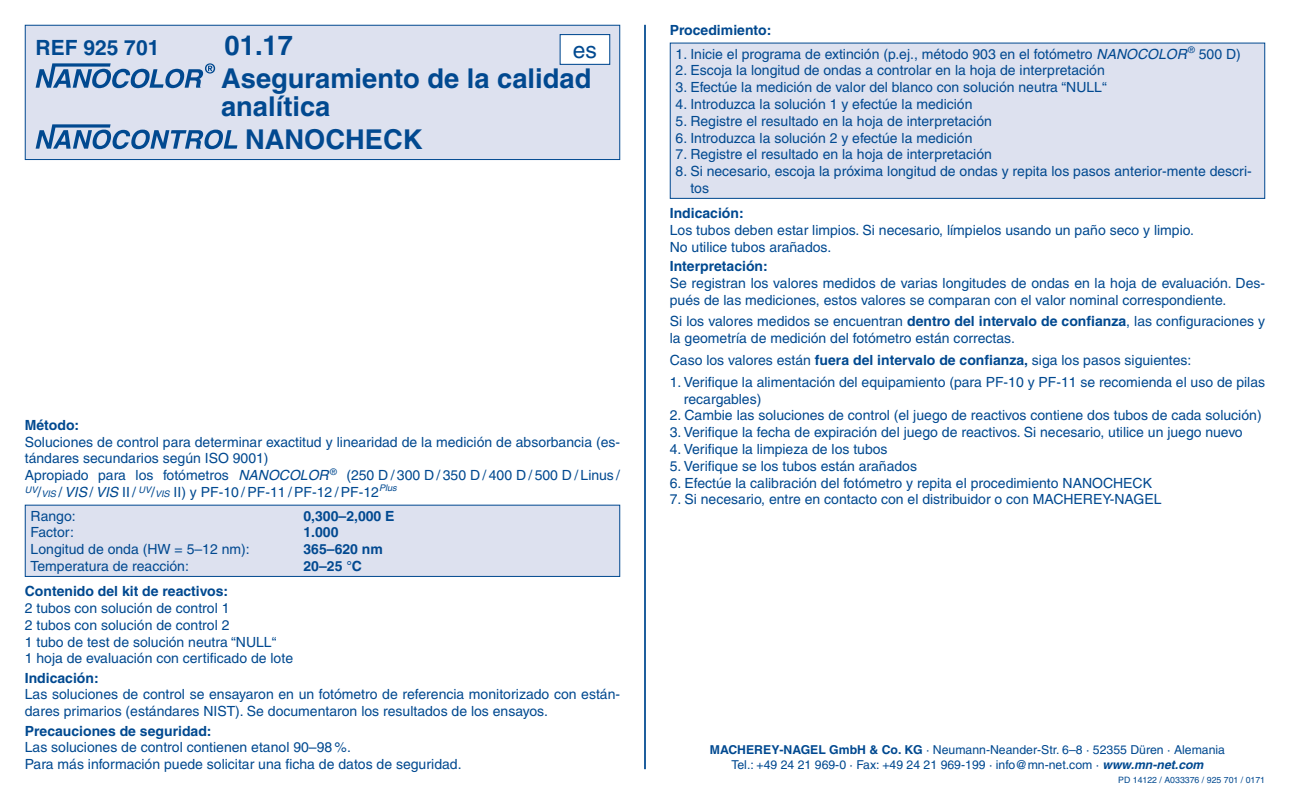
<style>
.page{position:relative;width:1290px;height:794px;background:#fff}
.page>*{position:absolute;margin:0;border:0;box-sizing:border-box;transform-origin:0 0}
.t1{font:700 27.3px/32.9px "Helvetica LT Pro";color:#014990}
.t2{font:22.75px "Helvetica LT Pro";color:#014990}
.t3{font:700 21px "Helvetica LT Pro";color:#014990}
.t4{font:14px/16.8px "Helvetica LT Pro";color:#014990}
.t5{font:700 14px "Helvetica LT Pro";color:#014990}
.t6{font:12.25px/14.7px "Helvetica LT Pro";color:#014990;text-align:center}
.t7{font:8.75px "Helvetica LT Pro";color:#014990}
.s1{font-style:italic}
.s2{font-style:italic;font-size:9.1px}
.s3{font-weight:700}
.s4{font-weight:700;font-style:italic}
</style>
<div class="page">
<div style="left:25px;top:25px;width:595px;height:134px;background:#dde1ef"></div>
<svg style="left:36px;top:63px;width:179px;height:25px"></svg>
<svg style="left:36px;top:124px;width:201px;height:25px"></svg>
<div style="left:25px;top:25px;width:595px;height:135px;border:1px solid #014990"></div>
<div style="left:560px;top:35px;width:50px;height:29px;background:#fff"></div>
<div style="left:560px;top:34px;width:50px;height:31px;border:1px solid #014990"></div>
<hr style="left:644px;top:25px;width:2px;height:744px;background:#014990">
<div style="left:25px;top:505px;width:595px;height:71px;background:#dde1ef"></div>
<div style="left:25px;top:505px;width:595px;height:72px;border:1px solid #014990"></div>
<div style="left:670px;top:43px;width:595px;height:155px;background:#dde1ef"></div>
<div style="left:670px;top:43px;width:595px;height:156px;border:1px solid #014990"></div>
<h3 class="t3" style="left:36px;top:35px;width:125px">REF 925 701</h3>
<h1 class="t1" style="left:221px;top:29px;width:372px">01.17<br>Aseguramiento de la calidad</h1>
<h1 class="t1" style="left:245px;top:90px;width:179px;text-indent:-24px">analítica<br>NANOCHECK</h1>
<h2 class="t2" style="left:573px;top:36px;width:26px">es</h2>
<p class="t5" style="left:25px;top:416px;width:56px">Método:</p>
<p class="t4" style="left:25px;top:433px;width:597px">Soluciones de control para determinar exactitud y linearidad de la medición de absorbancia (es&shy;tándares secundarios según ISO 9001)<br>Apropiado para los fotómetros <span class="s1">NANOCOLOR</span> <sup>®</sup> (250 D / 300 D / 350 D / 400 D / 500 D / Linus / <sup>UV</sup>/<span class="s2">VIS</span> / <span class="s1">VIS</span> / <span class="s1">VIS</span> II / <sup>UV</sup>/<span class="s2">VIS</span> II) y PF-10 / PF-11 / PF-12 / PF-12<sup>Plus</sup></p>
<p class="t4" style="left:31px;top:507px;width:47px">Rango:</p>
<p class="t5" style="left:303px;top:507px;width:93px">0,300–2,000 E</p>
<p class="t4" style="left:31px;top:524px;width:45px">Factor:</p>
<p class="t5" style="left:303px;top:524px;width:37px">1.000</p>
<p class="t4" style="left:31px;top:541px;width:221px">Longitud de onda (HW = 5–12 nm):</p>
<p class="t5" style="left:303px;top:541px;width:81px">365–620 nm</p>
<p class="t4" style="left:31px;top:557px;width:160px">Temperatura de reacción:</p>
<p class="t5" style="left:303px;top:557px;width:60px">20–25 °C</p>
<p class="t5" style="left:25px;top:582px;width:205px">Contenido del kit de reactivos:</p>
<p class="t4" style="left:25px;top:599px;width:270px">2 tubos con solución de control 1<br>2 tubos con solución de control 2<br>1 tubo de test de solución neutra “NULL“<br>1 hoja de evaluación con certificado de lote</p>
<p class="t5" style="left:25px;top:669px;width:75px">Indicación:</p>
<p class="t4" style="left:25px;top:686px;width:597px">Las soluciones de control se ensayaron en un fotómetro de referencia monitorizado con están&shy;dares primarios (estándares NIST). Se documentaron los resultados de los ensayos.</p>
<p class="t5" style="left:25px;top:722px;width:188px">Precauciones de seguridad:</p>
<p class="t4" style="left:25px;top:739px;width:438px">Las soluciones de control contienen etanol 90–98 %.<br>Para más información puede solicitar una ficha de datos de seguridad.</p>
<p class="t5" style="left:670px;top:21px;width:103px">Procedimiento:</p>
<p class="t4" style="left:676px;top:45px;width:567px">1. Inicie el programa de extinción (p.ej., método 903 en el fotómetro <span class="s1">NANOCOLOR</span> <sup>®</sup> 500 D)</p>
<p class="t4" style="left:676px;top:62px;width:431px">2. Escoja la longitud de ondas a controlar en la hoja de interpretación</p>
<p class="t4" style="left:676px;top:79px;width:432px">3. Efectúe la medición de valor del blanco con solución neutra “NULL“</p>
<p class="t4" style="left:676px;top:96px;width:298px">4. Introduzca la solución 1 y efectúe la medición</p>
<p class="t4" style="left:676px;top:112px;width:318px">5. Registre el resultado en la hoja de interpretación</p>
<p class="t4" style="left:676px;top:129px;width:298px">6. Introduzca la solución 2 y efectúe la medición</p>
<p class="t4" style="left:676px;top:146px;width:318px">7. Registre el resultado en la hoja de interpretación</p>
<p class="t4" style="left:690px;top:163px;width:563px;text-indent:-15px">8. Si necesario, escoja la próxima longitud de ondas y repita los pasos anterior-mente descri&shy;tos</p>
<p class="t5" style="left:670px;top:205px;width:75px">Indicación:</p>
<p class="t4" style="left:670px;top:221px;width:526px">Los tubos deben estar limpios. Si necesario, límpielos usando un paño seco y limpio.<br>No utilice tubos arañados.</p>
<p class="t5" style="left:670px;top:257px;width:100px">Interpretación:</p>
<p class="t4" style="left:670px;top:274px;width:597px">Se registran los valores medidos de varias longitudes de ondas en la hoja de evaluación. Des&shy;pués de las mediciones, estos valores se comparan con el valor nominal correspondiente.</p>
<p class="t4" style="left:670px;top:313px;width:597px">Si los valores medidos se encuentran <span class="s3">dentro del intervalo de confianza</span>, las configuraciones y la geometría de medición del fotómetro están correctas.</p>
<p class="t4" style="left:670px;top:351px;width:523px">Caso los valores están <span class="s3">fuera del intervalo de confianza,</span> siga los pasos siguientes:</p>
<p class="t4" style="left:684px;top:373px;width:583px;text-indent:-14px">1. Verifique la alimentación del equipamiento (para PF-10 y PF-11 se recomienda el uso de pilas recargables)</p>
<p class="t4" style="left:670px;top:407px;width:593px">2. Cambie las soluciones de control (el juego de reactivos contiene dos tubos de cada solución)</p>
<p class="t4" style="left:670px;top:424px;width:574px">3. Verifique la fecha de expiración del juego de reactivos. Si necesario, utilice un juego nuevo</p>
<p class="t4" style="left:670px;top:440px;width:219px">4. Verifique la limpieza de los tubos</p>
<p class="t4" style="left:670px;top:457px;width:249px">5. Verifique se los tubos están arañados</p>
<p class="t4" style="left:670px;top:474px;width:484px">6. Efectúe la calibración del fotómetro y repita el procedimiento NANOCHECK</p>
<p class="t4" style="left:670px;top:491px;width:493px">7. Si necesario, entre en contacto con el distribuidor o con MACHEREY-NAGEL</p>
<p class="t6" style="left:710px;top:743px;width:517px"><span class="s3">MACHEREY-NAGEL GmbH &amp; Co. KG</span> · Neumann-Neander-Str. 6–8 · 52355 Düren · Alemania<br>Tel.: +49 24 21 969-0 · Fax: +49 24 21 969-199 · info@mn-net.com · <span class="s4">www.mn-net.com</span></p>
<p class="t7" style="left:1118px;top:774px;width:148px">PD 14122 / A033376 / 925 701 / 0171</p>
</div>
